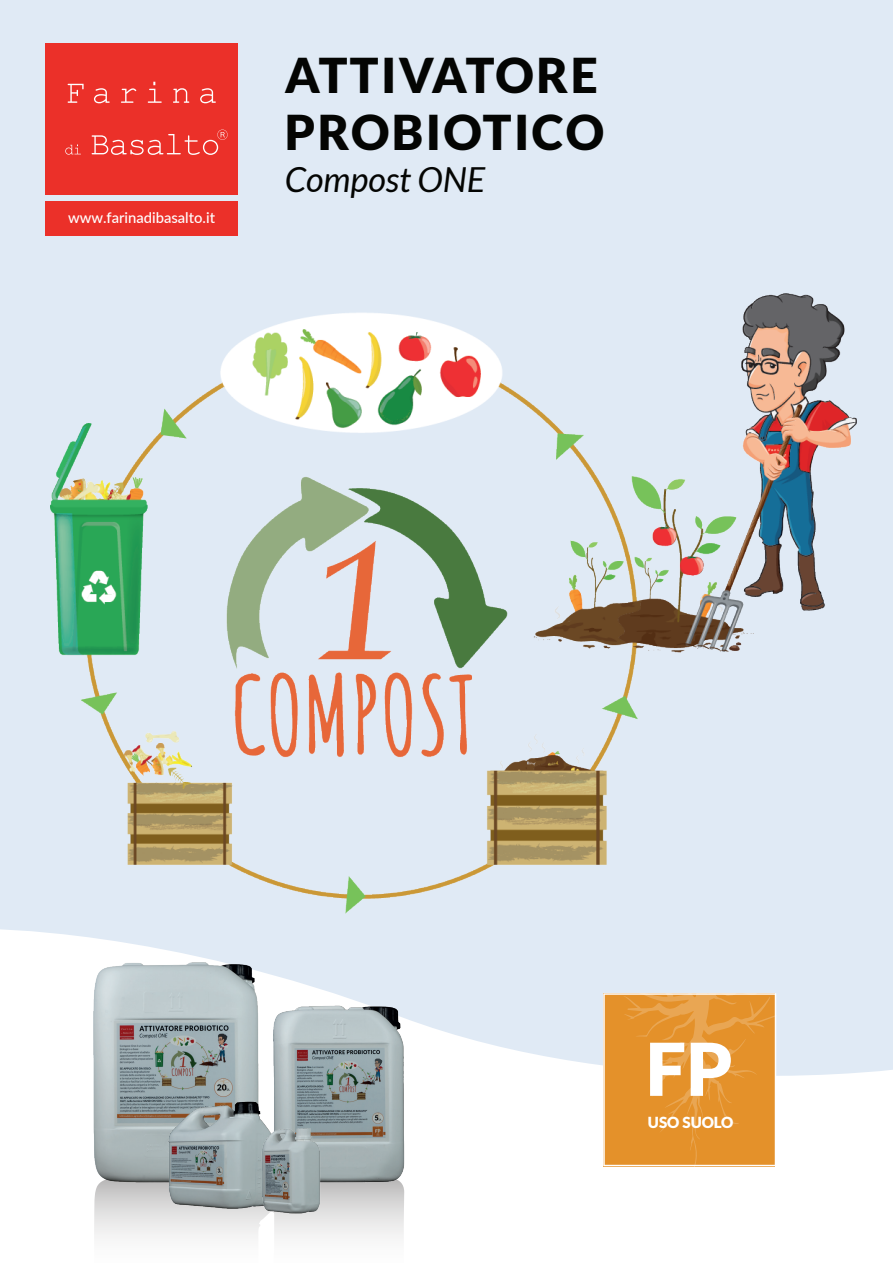
<style>
.page{position:relative;width:893px;height:1263px;background:#e0eaf5}
.page>*{position:absolute;margin:0;border:0;box-sizing:border-box;transform-origin:0 0}
.t1{font:900 72.9px "Lato";color:#fff}
.t2{font:900 48px/57.6px "Lato";letter-spacing:.05em;color:#040503}
.t3{font:italic 34.5px "Lato";color:#040503}
.t4{font:900 15.3px "Lato";color:#fff}
.t5{font:500 14.85px "Lato";color:#fff}
</style>
<div class="page">
<img style="left:50px;top:294px;width:807px;height:619px">
<svg style="left:0;top:929px;width:893px;height:334px;fill:#fff"></svg>
<div style="left:46px;top:43px;width:192px;height:152px;background:#eb3029"></div>
<div style="left:46px;top:201px;width:192px;height:34px;background:#eb3029"></div>
<svg style="left:68px;top:84px;width:16px;height:19px"></svg>
<svg style="left:94px;top:88px;width:16px;height:15px"></svg>
<svg style="left:121px;top:88px;width:15px;height:15px"></svg>
<svg style="left:148px;top:82px;width:14px;height:21px"></svg>
<svg style="left:173px;top:88px;width:16px;height:15px"></svg>
<svg style="left:200px;top:88px;width:16px;height:15px"></svg>
<svg style="left:65px;top:144px;width:16px;height:11px"></svg>
<svg style="left:92px;top:130px;width:136px;height:25px"></svg>
<svg style="left:603px;top:993px;width:173px;height:173px;background:#e59735"></svg>
<svg style="left:65px;top:1211px;width:358px;height:52px;background:#f8f8f8"></svg>
<img style="left:30px;top:929px;width:282px;height:282px">
<img style="left:207px;top:959px;width:255px;height:255px">
<img style="left:119px;top:1048px;width:190px;height:190px">
<img style="left:214px;top:1079px;width:150px;height:150px">
<p class="t5" style="left:68px;top:207px;width:148px">www.farinadibasalto.it</p>
<h2 class="t2" style="left:285px;top:45px;width:321px">ATTIVATORE<br>PROBIOTICO</h2>
<h3 class="t3" style="left:285px;top:160px;width:202px">Compost ONE</h3>
<h1 class="t1" style="left:646px;top:1026px;width:89px">FP</h1>
<p class="t4" style="left:648px;top:1114px;width:87px">USO SUOLO</p>
</div>
